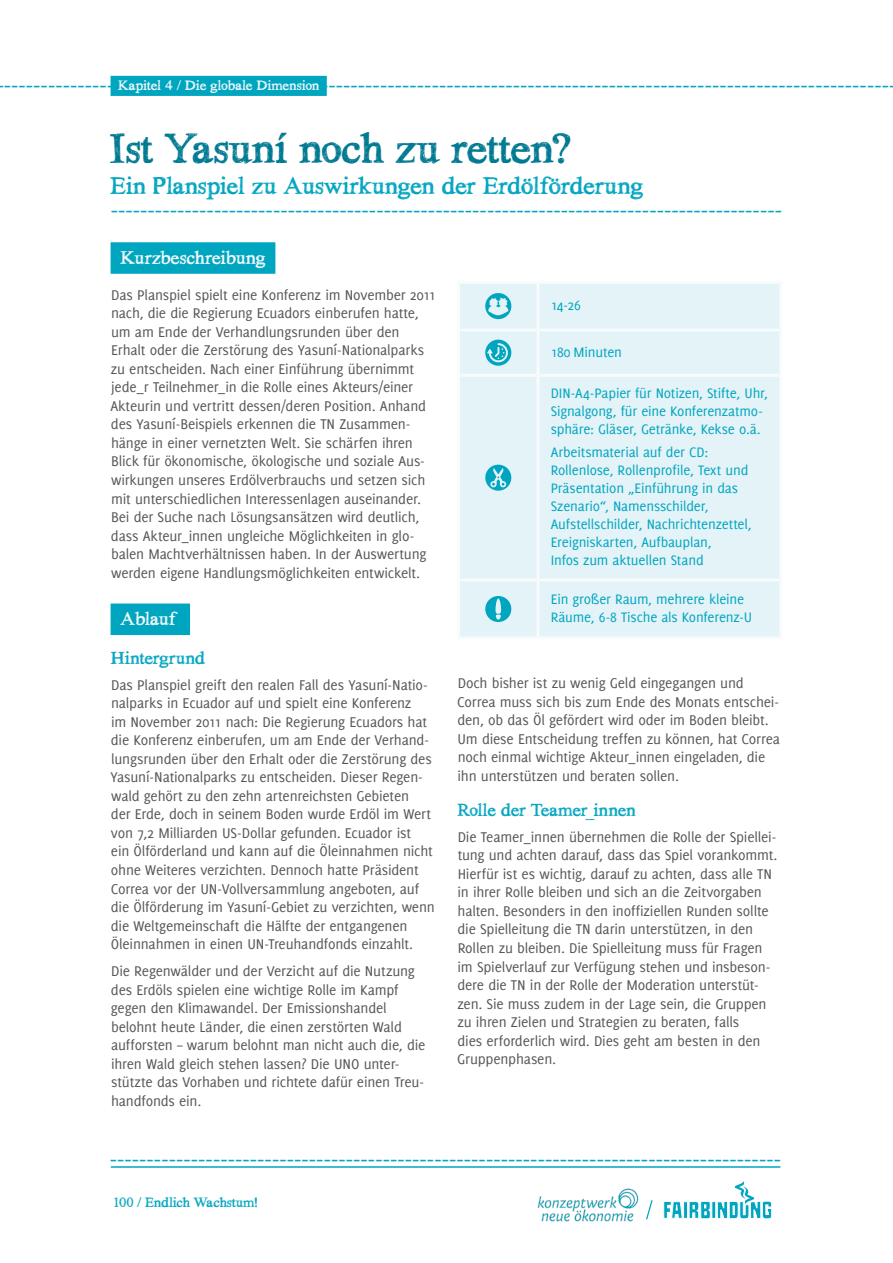
<style>
.page{position:relative;width:893px;height:1263px;background:#fff}
.page>*{position:absolute;margin:0;border:0;box-sizing:border-box;transform-origin:0 0}
.t1{font:45px "Hand TIMES";letter-spacing:-.015em;color:#007a92}
.t2{font:25.5px "Hand TIMES";letter-spacing:-.02em;color:#00a5c0}
.t3{font:19.5px "Hand TIMES";color:#00a5c0;scale:1.15 1}
.t4{font:19.5px "Hand TIMES";letter-spacing:-.02em;color:#f6fbfc}
.t5{font:18.6px "Hand TIMES";letter-spacing:-.02em;color:#00a5c0}
.t6{font:15.45px/18.6px "Delicious";letter-spacing:-.015em;color:#565655}
.t7{font:15px/18px "Delicious";letter-spacing:-.01em;color:#00a5c0}
.t8{font:14.4px "Hand TIMES";letter-spacing:-.015em;color:#f6fbfc}
.t9{font:14.4px "Hand TIMES";letter-spacing:-.025em;color:#00a5c0}
</style>
<div class="page">
<div style="left:111px;top:76px;width:216px;height:20px;background:#00a5c0"></div>
<hr style="left:111px;top:1166px;width:669px;height:2px;background:#00a5c0">
<svg style="left:663px;top:1181px;width:109px;height:38px"></svg>
<img style="left:537px;top:1188px;width:111px;height:34px">
<svg style="left:646px;top:1200px;width:7px;height:19px"></svg>
<div style="left:111px;top:242px;width:164px;height:32px;background:#00a5c0"></div>
<div style="left:111px;top:603px;width:79px;height:32px;background:#00a5c0"></div>
<div style="left:460px;top:284px;width:319px;height:352px;background:#e3f3f7"></div>
<hr style="left:460px;top:328px;width:76px;height:3px;background:#f6fbfc">
<hr style="left:539px;top:328px;width:240px;height:3px;background:#f6fbfc">
<hr style="left:460px;top:374px;width:76px;height:3px;background:#f6fbfc">
<hr style="left:539px;top:374px;width:240px;height:3px;background:#f6fbfc">
<hr style="left:460px;top:578px;width:76px;height:3px;background:#f6fbfc">
<hr style="left:539px;top:578px;width:240px;height:3px;background:#f6fbfc">
<hr style="left:457px;top:281px;width:81px;height:3px;background:#f8fcfd">
<hr style="left:457px;top:284px;width:3px;height:46px;background:#f8fcfd">
<hr style="left:538px;top:281px;width:244px;height:3px;background:#f8fcfd">
<hr style="left:536px;top:284px;width:3px;height:46px;background:#f8fcfd">
<hr style="left:779px;top:284px;width:3px;height:46px;background:#f8fcfd">
<hr style="left:457px;top:330px;width:3px;height:45px;background:#f8fcfd">
<hr style="left:536px;top:330px;width:3px;height:45px;background:#f8fcfd">
<hr style="left:779px;top:330px;width:3px;height:45px;background:#f8fcfd">
<hr style="left:457px;top:375px;width:3px;height:205px;background:#f8fcfd">
<hr style="left:536px;top:375px;width:3px;height:205px;background:#f8fcfd">
<hr style="left:779px;top:375px;width:3px;height:205px;background:#f8fcfd">
<hr style="left:457px;top:580px;width:3px;height:56px;background:#f8fcfd">
<hr style="left:536px;top:580px;width:3px;height:56px;background:#f8fcfd">
<hr style="left:779px;top:580px;width:3px;height:56px;background:#f8fcfd">
<hr style="left:457px;top:636px;width:81px;height:3px;background:#f8fcfd">
<hr style="left:538px;top:636px;width:244px;height:3px;background:#f8fcfd">
<svg style="left:485px;top:293px;width:26px;height:26px"></svg>
<svg style="left:485px;top:340px;width:26px;height:26px"></svg>
<svg style="left:485px;top:465px;width:26px;height:26px"></svg>
<svg style="left:485px;top:596px;width:26px;height:26px"></svg>
<p class="t8" style="left:118px;top:77px;width:203px">Kapitel 4 / Die globale Dimension</p>
<p class="t3" style="left:-4px;top:73px;width:784px">--------------------------------------------------------------------------------------------------------------------------</p>
<h1 class="t1" style="left:110px;top:123px;width:464px">Ist Yasunínoch zu retten?</h1>
<h2 class="t2" style="left:110px;top:172px;width:535px">Ein Planspiel zu Auswirkungen der Erdölförderung</h2>
<p class="t4" style="left:120px;top:247px;width:147px">Kurzbeschreibung</p>
<p class="t6" style="left:110px;top:285px;width:327px">Das Planspiel spielt eine Konferenz im November 2011 nach, die die Regierung Ecuadors einberufen hatte, um am Ende der Verhandlungsrunden über den Erhalt oder die Zerstörung des Yasuní-Nationalparks zu entscheiden. Nach einer Einführung übernimmt jede_r Teilnehmer_in die Rolle eines Akteurs/einer Akteurin und vertritt dessen/deren Position. Anhand des Yasuní-Beispiels erkennen die TN Zusammen&shy;hänge in einer vernetzten Welt. Sie schärfen ihren Blick für ökonomische, ökologische und soziale Aus&shy;wirkungen unseres Erdölverbrauchs und setzen sich mit unterschiedlichen Interessenlagen auseinander.<br>Bei der Suche nach Lösungsansätzen wird deutlich, dass Akteur_innen ungleiche Möglichkeiten in glo&shy;balen Machtverhältnissen haben. In der Auswertung werden eigene Handlungsmöglichkeiten entwickelt.</p>
<p class="t4" style="left:120px;top:608px;width:57px">Ablauf</p>
<p class="t5" style="left:111px;top:648px;width:96px">Hintergrund</p>
<p class="t6" style="left:110px;top:675px;width:326px">Das Planspiel greift den realen Fall des Yasuní-Natio&shy;nalparks in Ecuador auf und spielt eine Konferenz<br>im November 2011 nach: Die Regierung Ecuadors hat die Konferenz einberufen, um am Ende der Verhand&shy;lungsrunden über den Erhalt oder die Zerstörung des Yasuní-Nationalparks zu entscheiden. Dieser Regen&shy;wald gehört zu den zehn artenreichsten Gebieten<br>der Erde, doch in seinem Boden wurde Erdöl im Wert von 7,2 Milliarden US-Dollar gefunden. Ecuador ist<br>ein Ölförderland und kann auf die Öleinnahmen nicht ohne Weiteres verzichten. Dennoch hatte Präsident Correa vor der UN-Vollversammlung angeboten, auf die Ölförderung im Yasuní-Gebiet zu verzichten, wenn die Weltgemeinschaft die Hälfte der entgangenen Öleinnahmen in einen UN-Treuhandfonds einzahlt.</p>
<p class="t6" style="left:111px;top:962px;width:316px">Die Regenwälder und der Verzicht auf die Nutzung des Erdöls spielen eine wichtige Rolle im Kampf gegen den Klimawandel. Der Emissionshandel belohnt heute Länder, die einen zerstörten Wald aufforsten – warum belohnt man nicht auch die, die ihren Wald gleich stehen lassen? Die UNO unter&shy;stützte das Vorhaben und richtete dafür einen Treu&shy;handfonds ein.</p>
<p class="t7" style="left:551px;top:296px;width:32px">14-26</p>
<p class="t7" style="left:551px;top:342px;width:73px">180 Minuten</p>
<p class="t7" style="left:551px;top:384px;width:219px">DIN-A4-Papier für Notizen, Stifte, Uhr,<br>Signalgong, für eine Konferenzatmo&shy;sphäre: Gläser, Getränke, Kekse o.ä.</p>
<p class="t7" style="left:551px;top:443px;width:202px">Arbeitsmaterial auf der CD:<br>Rollenlose, Rollenprofile, Text und<br>Präsentation „Einführung in das<br>Szenario“, Namensschilder,<br>Aufstellschilder, Nachrichtenzettel,<br>Ereigniskarten, Aufbauplan,<br>Infos zum aktuellen Stand</p>
<p class="t7" style="left:551px;top:590px;width:203px">Ein großer Raum, mehrere kleine<br>Räume, 6-8 Tische als Konferenz-U</p>
<p class="t6" style="left:457px;top:674px;width:324px">Doch bisher ist zu wenig Geld eingegangen und Correa muss sich bis zum Ende des Monats entschei&shy;den, ob das Öl gefördert wird oder im Boden bleibt.<br>Um diese Entscheidung treffen zu können, hat Correa noch einmal wichtige Akteur_innen eingeladen, die ihn unterstützen und beraten sollen.</p>
<p class="t5" style="left:457px;top:800px;width:180px">Rolle der Teamer_innen</p>
<p class="t6" style="left:457px;top:827px;width:322px">Die Teamer_innen übernehmen die Rolle der Spiellei&shy;tung und achten darauf, dass das Spiel vorankommt.<br>Hierfür ist es wichtig, darauf zu achten, dass alle TN in ihrer Rolle bleiben und sich an die Zeitvorgaben halten. Besonders in den inoffiziellen Runden sollte die Spielleitung die TN darin unterstützen, in den Rollen zu bleiben. Die Spielleitung muss für Fragen im Spielverlauf zur Verfügung stehen und insbeson&shy;dere die TN in der Rolle der Moderation unterstüt&shy;zen. Sie muss zudem in der Lage sein, die Gruppen zu ihren Zielen und Strategien zu beraten, falls<br>dies erforderlich wird. Dies geht am besten in den Gruppenphasen.</p>
<p class="t3" style="left:110px;top:1147px;width:585px">-------------------------------------------------------------------------------------------</p>
<p class="t9" style="left:113px;top:1194px;width:147px">100 / Endlich Wachstum!</p>
</div>
